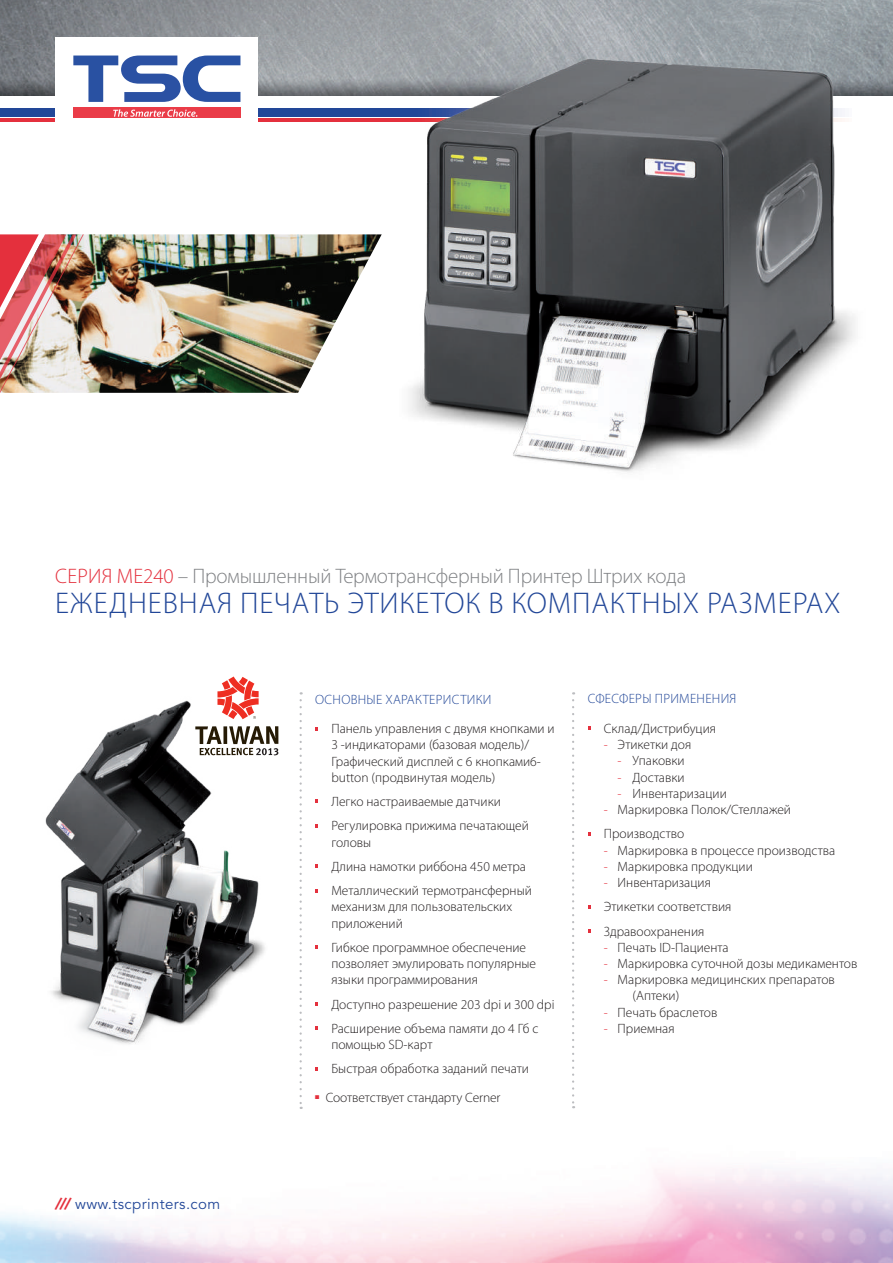
<style>
.page{position:relative;width:893px;height:1263px;background:#fff}
.page>*{position:absolute;margin:0;border:0;box-sizing:border-box;transform-origin:0 0}
.t1{font:300 30px "Myriad Pro";letter-spacing:.03em;color:#224798}
.t2{font:300 21px "Myriad Pro";letter-spacing:-.01em;color:#808285}
.t3{font:15px "Avenir";letter-spacing:.025em;color:#224798}
.t4{font:300 13.5px/24.3px "Myriad Pro";color:#231f20}
.t5{font:300 13.5px "Myriad Pro";letter-spacing:.02em;color:#224798}
.s1{color:#e4303d}
.s2{font-weight:900;font-style:italic;color:#e4303d}
</style>
<div class="page">
<img style="left:0;top:0;width:893px;height:95px">
<img style="left:0;top:1067px;width:893px;height:196px">
<div style="left:0;top:108px;width:851px;height:8px;background:#224798"></div>
<hr style="left:0;top:119px;width:851px;height:2px;background:#e4303d">
<img style="left:84px;top:234px;width:298px;height:159px">
<img style="left:0;top:234px;width:84px;height:159px">
<div style="left:55px;top:37px;width:203px;height:153px;background:#fff"></div>
<svg style="left:73px;top:56px;width:167px;height:46px"></svg>
<div style="left:73px;top:108px;width:167px;height:10px;background:#ea3c48"></div>
<svg style="left:113px;top:109px;width:84px;height:8px"></svg>
<svg style="left:228px;top:676px;width:20px;height:4px"></svg>
<img style="left:397px;top:59px;width:469px;height:413px">
<img style="left:45px;top:680px;width:234px;height:364px">
<svg style="left:300px;top:700px;width:2px;height:409px"></svg>
<svg style="left:572px;top:700px;width:2px;height:408px"></svg>
<svg style="left:315px;top:864px;width:3px;height:4px"></svg>
<svg style="left:315px;top:945px;width:3px;height:4px"></svg>
<svg style="left:315px;top:1002px;width:3px;height:4px"></svg>
<svg style="left:315px;top:1026px;width:3px;height:4px"></svg>
<h2 class="t2" style="left:55px;top:563px;width:633px"><span class="s1">СЕРИЯ ME240</span> – Промышленный Термотрансферный Принтер Штрих кода</h2>
<h1 class="t1" style="left:55px;top:585px;width:787px">ЕЖЕДНЕВНАЯ ПЕЧАТЬ ЭТИКЕТОК В КОМПАКТНЫХ РАЗМЕРАХ</h1>
<p class="t3" style="left:55px;top:1195px;width:167px"><span class="s2">///</span> www.tscprinters.com</p>
<p class="t5" style="left:315px;top:691px;width:178px">ОСНОВНЫЕ ХАРАКТЕРИСТИКИ</p>
<p class="t4" style="left:331px;top:720px;width:225px;line-height:16.2px">Панель управления с двумя кнопками и 3 -индикаторами (базовая модель)/ Графический дисплей с 6 кнопками6- button (продвинутая модель)</p>
<p class="t4" style="left:331px;top:789px;width:199px">Легко настраиваемые датчики<br>Регулировка прижима печатающей</p>
<p class="t4" style="left:331px;top:830px;width:202px">головы<br>Длина намотки риббона 450 метра<br>Металлический термотрансферный</p>
<p class="t4" style="left:331px;top:899px;width:182px;line-height:16.2px">механизм для пользовательских приложений</p>
<p class="t4" style="left:331px;top:939px;width:206px;line-height:16.2px">Гибкое программное обеспечение позволяет эмулировать популярные языки программирования</p>
<p class="t4" style="left:331px;top:992px;width:225px">Доступно разрешение 203 dpi и 300 dpi<br>Расширение объема памяти до 4 Гб с</p>
<p class="t4" style="left:331px;top:1032px;width:199px">помощью SD-карт<br>Быстрая обработка заданий печати</p>
<p class="t4" style="left:315px;top:1085px;width:187px"><sup>■</sup> Соответствует стандарту Cerner</p>
<p class="t5" style="left:588px;top:691px;width:150px">СФЕСФЕРЫ ПРИМЕНЕНИЯ</p>
<p class="t4" style="left:604px;top:716px;width:114px">Склад/Дистрибуция</p>
<p class="t4" style="left:604px;top:732px;width:89px"><span class="s1">-</span> Этикетки доя</p>
<p class="t4" style="left:618px;top:749px;width:69px"><span class="s1">-</span> Упаковки</p>
<p class="t4" style="left:618px;top:765px;width:68px"><span class="s1">-</span> Доставки</p>
<p class="t4" style="left:618px;top:781px;width:111px"><span class="s1">-</span> Инвентаризации</p>
<p class="t4" style="left:604px;top:797px;width:189px"><span class="s1">-</span> Маркировка Полок/Стеллажей<br>Производство</p>
<p class="t4" style="left:604px;top:838px;width:233px"><span class="s1">-</span> Маркировка в процессе производства</p>
<p class="t4" style="left:604px;top:854px;width:151px"><span class="s1">-</span> Маркировка продукции</p>
<p class="t4" style="left:604px;top:870px;width:129px"><span class="s1">-</span> Инвентаризация<br>Этикетки соответствия<br>Здравоохранения</p>
<p class="t4" style="left:604px;top:935px;width:126px"><span class="s1">-</span> Печать ID-Пациента</p>
<p class="t4" style="left:604px;top:951px;width:255px"><span class="s1">-</span> Маркировка суточной дозы медикаментов</p>
<p class="t4" style="left:633px;top:971px;width:204px;line-height:16.2px;text-indent:-29px"><span class="s1">-</span> Маркировка медицинских препаратов (Аптеки)</p>
<p class="t4" style="left:604px;top:1000px;width:115px"><span class="s1">-</span> Печать браслетов</p>
<p class="t4" style="left:604px;top:1016px;width:72px"><span class="s1">-</span> Приемная</p>
</div>
